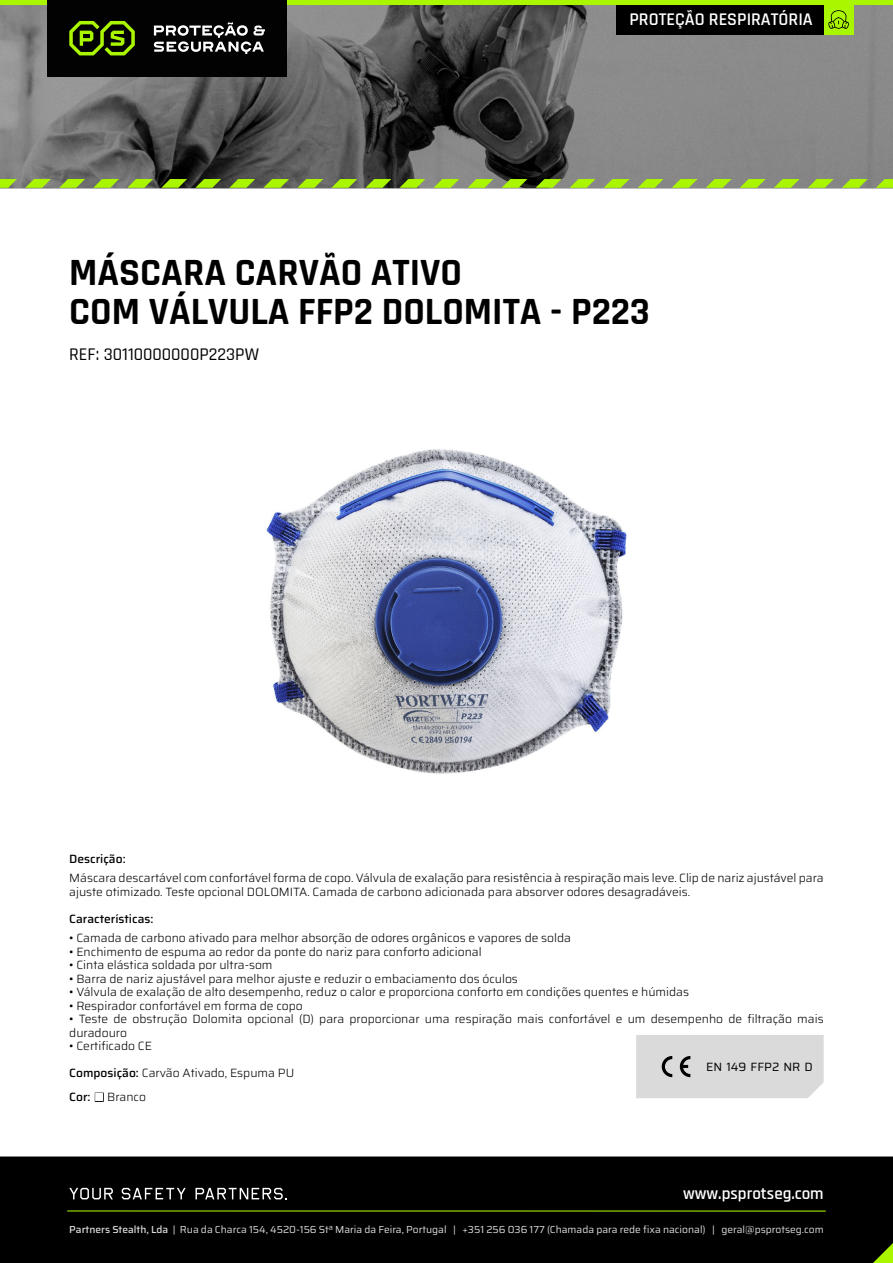
<style>
.page{position:relative;width:893px;height:1263px;background:#fff}
.page>*{position:absolute;margin:0;border:0;box-sizing:border-box;transform-origin:0 0}
.t1{font:700 39px/39px "Rajdhani";color:#000}
.t2{font:500 18px "Rajdhani";color:#000}
.t3{font:600 18px "Rajdhani";color:#fff}
.t4{font:600 16.95px "Rajdhani";color:#fff}
.t5{font:300 12px/13.5px "Saira";color:#000}
.t6{font:500 12px "Saira";color:#000}
.t7{font:12px "Saira";color:#000}
.t8{font:10.2px "Saira";color:#dadada}
.s1{font-weight:500}
</style>
<div class="page">
<img style="left:0;top:5px;width:893px;height:183px">
<div style="left:0;top:1156px;width:893px;height:107px;background:#000"></div>
<svg style="left:69px;top:1188px;width:44px;height:11px"></svg>
<svg style="left:122px;top:1188px;width:64px;height:11px"></svg>
<svg style="left:195px;top:1188px;width:92px;height:11px"></svg>
<hr style="left:67px;top:1210px;width:759px;height:1px;background:#aaf500">
<div style="left:636px;top:1035px;width:188px;height:63px;background:#dadada"></div>
<div style="left:0;top:0;width:893px;height:5px;background:#aaf500"></div>
<div style="left:47px;top:0;width:240px;height:76px;background:#020202"></div>
<svg style="left:154px;top:22px;width:111px;height:32px"></svg>
<svg style="left:69px;top:21px;width:66px;height:34px"></svg>
<div style="left:616px;top:5px;width:208px;height:29px;background:#000"></div>
<div style="left:824px;top:5px;width:29px;height:29px;background:#aaf500"></div>
<svg style="left:828px;top:10px;width:21px;height:19px"></svg>
<svg style="left:873px;top:1243px;width:20px;height:20px"></svg>
<svg style="left:0;top:179px;width:17px;height:9px"></svg>
<svg style="left:263px;top:179px;width:26px;height:9px"></svg>
<svg style="left:536px;top:179px;width:25px;height:9px"></svg>
<svg style="left:740px;top:179px;width:26px;height:9px"></svg>
<svg style="left:127px;top:179px;width:26px;height:9px"></svg>
<svg style="left:399px;top:179px;width:26px;height:9px"></svg>
<svg style="left:672px;top:179px;width:26px;height:9px"></svg>
<svg style="left:876px;top:179px;width:17px;height:9px"></svg>
<svg style="left:59px;top:179px;width:26px;height:9px"></svg>
<svg style="left:331px;top:179px;width:26px;height:9px"></svg>
<svg style="left:604px;top:179px;width:25px;height:9px"></svg>
<svg style="left:808px;top:179px;width:26px;height:9px"></svg>
<svg style="left:195px;top:179px;width:26px;height:9px"></svg>
<svg style="left:468px;top:179px;width:25px;height:9px"></svg>
<svg style="left:25px;top:179px;width:26px;height:9px"></svg>
<svg style="left:297px;top:179px;width:26px;height:9px"></svg>
<svg style="left:570px;top:179px;width:25px;height:9px"></svg>
<svg style="left:774px;top:179px;width:26px;height:9px"></svg>
<svg style="left:161px;top:179px;width:26px;height:9px"></svg>
<svg style="left:434px;top:179px;width:25px;height:9px"></svg>
<svg style="left:706px;top:179px;width:26px;height:9px"></svg>
<svg style="left:93px;top:179px;width:26px;height:9px"></svg>
<svg style="left:365px;top:179px;width:26px;height:9px"></svg>
<svg style="left:638px;top:179px;width:25px;height:9px"></svg>
<svg style="left:842px;top:179px;width:26px;height:9px"></svg>
<svg style="left:229px;top:179px;width:26px;height:9px"></svg>
<svg style="left:502px;top:179px;width:25px;height:9px"></svg>
<svg style="left:95px;top:1092px;width:9px;height:10px"></svg>
<img style="left:266px;top:449px;width:361px;height:325px">
<h2 class="t3" style="left:629px;top:8px;width:185px">PROTEÇÃO RESPIRATÓRIA</h2>
<h1 class="t1" style="left:69px;top:254px;width:582px">MÁSCARA CARVÃO ATIVO<br>COM VÁLVULA FFP2 DOLOMITA - P223</h1>
<h2 class="t2" style="left:69px;top:343px;width:191px">REF: 30110000000P223PW</h2>
<p class="t6" style="left:69px;top:849px;width:58px">Descrição:</p>
<p class="t5" style="left:69px;top:871px;width:756px">Máscara descartável com confortável forma de copo. Válvula de exalação para resistência à respiração mais leve. Clip de nariz ajustável para ajuste otimizado. Teste opcional DOLOMITA. Camada de carbono adicionada para absorver odores desagradáveis.</p>
<p class="t6" style="left:69px;top:909px;width:86px">Características:</p>
<p class="t5" style="left:69px;top:931px;width:503px">• Camada de carbono ativado para melhor absorção de odores orgânicos e vapores de solda</p>
<p class="t5" style="left:69px;top:945px;width:414px">• Enchimento de espuma ao redor da ponte do nariz para conforto adicional</p>
<p class="t5" style="left:69px;top:958px;width:205px">• Cinta elástica soldada por ultra-som</p>
<p class="t5" style="left:69px;top:972px;width:450px">• Barra de nariz ajustável para melhor ajuste e reduzir o embaciamento dos óculos</p>
<p class="t5" style="left:69px;top:985px;width:621px">• Válvula de exalação de alto desempenho, reduz o calor e proporciona conforto em condições quentes e húmidas</p>
<p class="t5" style="left:69px;top:999px;width:235px">• Respirador confortável em forma de copo</p>
<p class="t5" style="left:69px;top:1012px;width:756px">• Teste de obstrução Dolomita opcional (D) para proporcionar uma respiração mais confortável e um desempenho de filtração mais duradouro</p>
<p class="t5" style="left:69px;top:1039px;width:84px">• Certificado CE</p>
<p class="t5" style="left:69px;top:1061px;width:226px;line-height:24px"><span class="s1">Composição:</span> Carvão Ativado, Espuma PU<br><span class="s1">Cor:</span></p>
<p class="t7" style="left:706px;top:1057px;width:108px">EN 149 FFP2 NR D</p>
<p class="t5" style="left:107px;top:1090px;width:40px">Branco</p>
<h3 class="t4" style="left:683px;top:1183px;width:142px">www.psprotseg.com</h3>
<p class="t8" style="left:69px;top:1221px;width:756px"><span class="s1">Partners Stealth, Lda</span> | Rua da Charca 154, 4520-156 Stª Maria da Feira, Portugal | +351 256 036 177 (Chamada para rede fixa nacional) | geral@psprotseg.com</p>
</div>
